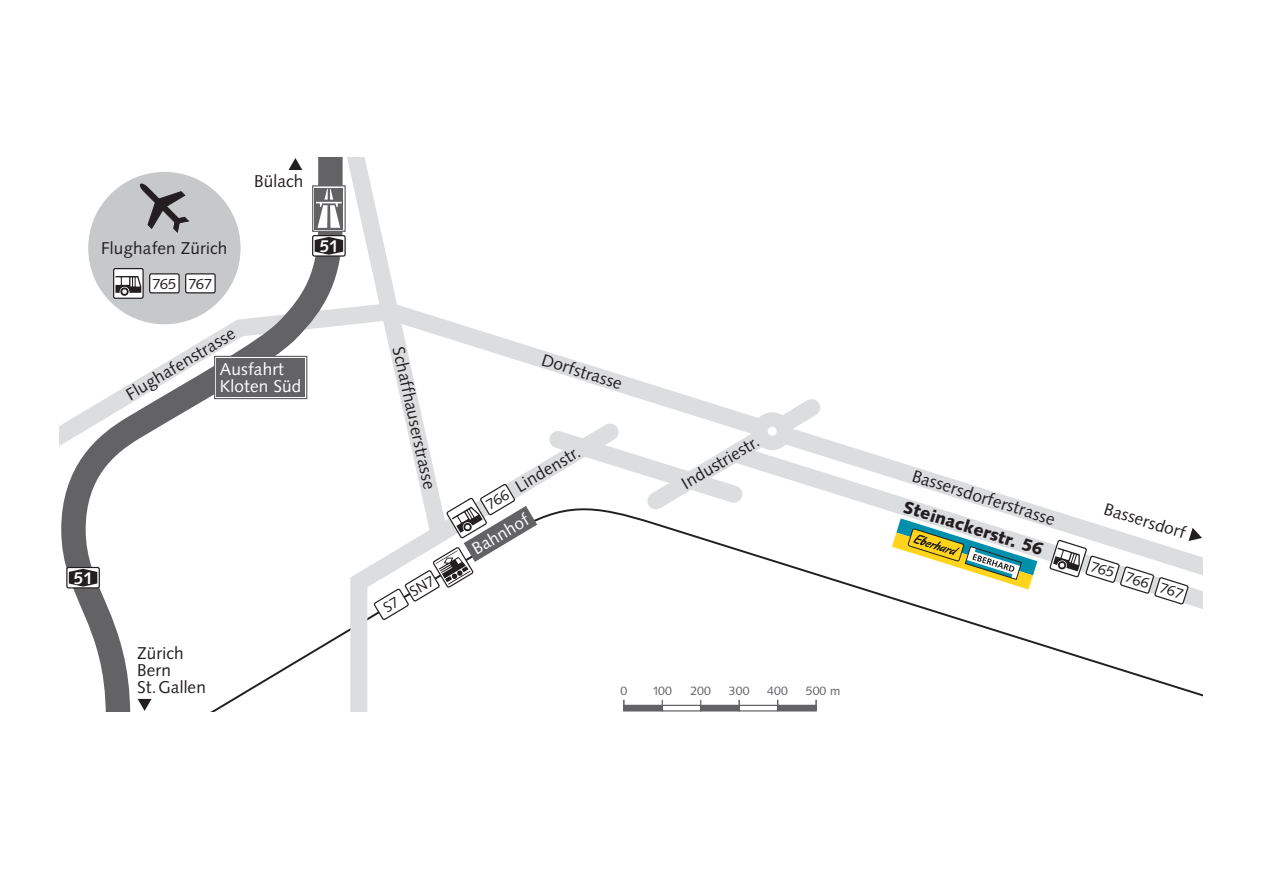
<style>
.page{position:relative;width:1263px;height:893px;background:#fff}
.page>*{position:absolute;margin:0;border:0;box-sizing:border-box;transform-origin:0 0}
.t1{font:17.1px/17.1px "Syntax LT Std";letter-spacing:.01em;color:#231f20}
.t2{font:17.1px/17.1px "Syntax LT Std";letter-spacing:.01em;color:#fff}
.t3{font:900 17.1px "Syntax LT Std";color:#231f20}
.t4{font:700 17.1px "Syntax LT Std";color:#fff}
.t5{font:14.7px "Syntax LT Std";letter-spacing:-.02em;color:#231f20}
.t6{font:12.15px "Syntax LT Std";letter-spacing:.01em;color:#636366}
</style>
<div class="page">
<svg style="left:633px;top:640px;width:570px;height:72px"></svg>
<svg style="left:355px;top:157px;width:40px;height:137px"></svg>
<svg style="left:355px;top:607px;width:278px;height:105px"></svg>
<svg style="left:355px;top:294px;width:848px;height:313px"></svg>
<svg style="left:60px;top:157px;width:295px;height:555px"></svg>
<svg style="left:288px;top:158px;width:14px;height:12px"></svg>
<svg style="left:138px;top:699px;width:14px;height:12px"></svg>
<svg style="left:313px;top:236px;width:32px;height:20px"></svg>
<div style="left:312px;top:235px;width:34px;height:22px;border:1px solid #231f20;border-radius:2px"></div>
<svg style="left:315px;top:237px;width:28px;height:18px"></svg>
<svg style="left:67px;top:567px;width:32px;height:21px"></svg>
<div style="left:66px;top:567px;width:34px;height:21px;border:1px solid #231f20;border-radius:2px"></div>
<svg style="left:69px;top:569px;width:28px;height:18px"></svg>
<div style="left:312px;top:185px;width:34px;height:47px;background:#fff;border:1px solid #636366"></div>
<div style="left:314px;top:188px;width:29px;height:42px;background:#636366"></div>
<svg style="left:316px;top:189px;width:26px;height:39px"></svg>
<svg style="left:214px;top:356px;width:93px;height:43px"></svg>
<div style="left:216px;top:358px;width:89px;height:39px;background:#636366"></div>
<svg style="left:892px;top:518px;width:145px;height:71px"></svg>
<div style="left:88px;top:172px;width:153px;height:152px;background:#c7c8ca;border-radius:50%"></div>
<svg style="left:140px;top:183px;width:50px;height:50px"></svg>
<div style="left:114px;top:269px;width:29px;height:29px;background:#fff;border-radius:2px"></div>
<div style="left:113px;top:268px;width:31px;height:31px;border:1px solid #231f20;border-radius:2px"></div>
<svg style="left:120px;top:287px;width:9px;height:9px"></svg>
<svg style="left:115px;top:276px;width:26px;height:18px"></svg>
<div style="left:150px;top:274px;width:29px;height:19px;background:#fff;border-radius:2px"></div>
<div style="left:149px;top:273px;width:31px;height:20px;border:1px solid #231f20;border-radius:2px"></div>
<div style="left:186px;top:274px;width:29px;height:19px;background:#fff;border-radius:2px"></div>
<div style="left:185px;top:273px;width:31px;height:20px;border:1px solid #231f20;border-radius:2px"></div>
<div style="left:624px;top:705px;width:38px;height:6px;background:#636366"></div>
<div style="left:662px;top:705px;width:39px;height:6px;background:#fff"></div>
<div style="left:662px;top:705px;width:39px;height:6px;border:1px solid #636366"></div>
<div style="left:701px;top:705px;width:38px;height:6px;background:#636366"></div>
<div style="left:739px;top:705px;width:39px;height:6px;background:#fff"></div>
<div style="left:739px;top:705px;width:39px;height:6px;border:1px solid #636366"></div>
<div style="left:778px;top:705px;width:38px;height:6px;background:#636366"></div>
<svg style="left:815px;top:700px;width:2px;height:11px"></svg>
<svg style="left:1049px;top:528px;width:153px;height:77px"></svg>
<svg style="left:372px;top:384px;width:463px;height:237px"></svg>
<p class="t1" style="left:254px;top:173px;width:51px">Bülach</p>
<p class="t1" style="left:101px;top:240px;width:128px">Flughafen Zürich</p>
<p class="t5" style="left:153px;top:275px;width:61px">765 767</p>
<p class="t1" style="left:123px;top:388px;width:126px;rotate:-31deg">Flughafenstrasse</p>
<p class="t2" style="left:220px;top:360px;width:83px">Ausfahrt<br>Kloten Süd</p>
<p class="t4" style="left:320px;top:236px;width:21px">51</p>
<p class="t4" style="left:74px;top:568px;width:21px">51</p>
<p class="t1" style="left:137px;top:644px;width:70px">Zürich<br>Bern<br>St.Gallen</p>
<p class="t1" style="left:406px;top:345px;width:147px;rotate:77deg">Schaffhauserstrasse</p>
<p class="t5" style="left:380px;top:601px;width:59px;rotate:-31deg">S7 SN7</p>
<p class="t1" style="left:544px;top:351px;width:85px;rotate:17deg">Dorfstrasse</p>
<p class="t1" style="left:512px;top:481px;width:74px;rotate:-31deg">Lindenstr.</p>
<p class="t2" style="left:469px;top:543px;width:64px;rotate:-31deg">Bahnhof</p>
<p class="t1" style="left:678px;top:477px;width:89px;rotate:-31deg">Industriestr.</p>
<p class="t6" style="left:620px;top:684px;width:8px">0</p>
<p class="t6" style="left:652px;top:684px;width:21px">100</p>
<p class="t6" style="left:690px;top:684px;width:22px">200</p>
<p class="t6" style="left:729px;top:684px;width:22px">300</p>
<p class="t6" style="left:767px;top:684px;width:22px">400</p>
<p class="t6" style="left:806px;top:684px;width:36px">500 m</p>
<p class="t1" style="left:915px;top:467px;width:150px;rotate:17deg">Bassersdorferstrasse</p>
<p class="t3" style="left:907px;top:497px;width:147px;rotate:17deg">Steinackerstr. 56</p>
<p class="t1" style="left:1107px;top:500px;width:86px;rotate:17deg">Bassersdorf</p>
<p class="t5" style="left:1094px;top:558px;width:98px;rotate:17deg">765 766 767</p>
</div>
